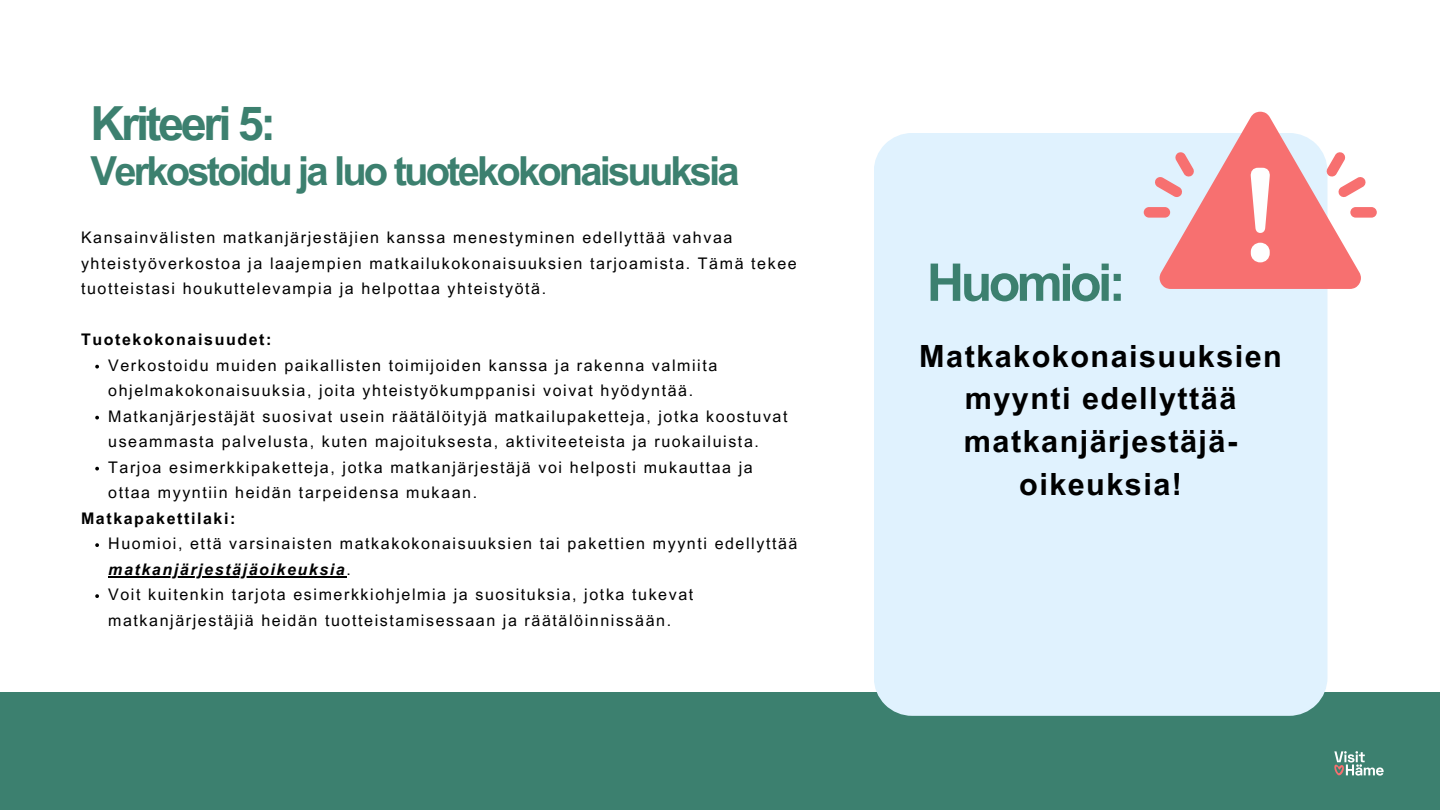
<style>
.page{position:relative;width:1440px;height:810px;background:#fff}
.page>*{position:absolute;margin:0;border:0;box-sizing:border-box;transform-origin:0 0}
.t1{font:700 52px "Arial MT Pro";letter-spacing:-.07em;color:#3c806f}
.t2{font:700 47px "Arial MT Pro";letter-spacing:-.07em;color:#3c806f}
.t3{font:700 40px "Arial MT Pro";letter-spacing:-.07em;color:#3c806f}
.t4{font:700 30.6px/42.8px "Arial MT Pro";letter-spacing:.045em;color:#000;text-align:center}
.t5{font:16px/25.5px "Arial MT Pro";letter-spacing:.1em;color:#000}
.t6{font:700 16px "Arial MT Pro";letter-spacing:.1em;color:#000}
.s1{font-weight:700;font-style:italic}
</style>
<div class="page">
<div style="left:0;top:692px;width:1440px;height:118px;background:#3c806f"></div>
<div style="left:874px;top:133px;width:454px;height:583px;background:#e0f2fe"></div>
<svg style="left:1334px;top:751px;width:50px;height:25px"></svg>
<div style="left:1350px;top:207px;width:27px;height:11px;background:#f77070;border-radius:5px"></div>
<div style="left:1144px;top:207px;width:26px;height:11px;background:#f77070;border-radius:5px"></div>
<svg style="left:1154px;top:112px;width:212px;height:177px"></svg>
<svg style="left:95px;top:365px;width:4px;height:4px"></svg>
<svg style="left:95px;top:416px;width:4px;height:4px"></svg>
<svg style="left:95px;top:467px;width:4px;height:4px"></svg>
<svg style="left:95px;top:543px;width:4px;height:4px"></svg>
<hr style="left:108px;top:576px;width:238px;height:2px;background:#000">
<svg style="left:95px;top:594px;width:4px;height:4px"></svg>
<h2 class="t2" style="left:91px;top:106px;width:187px">Kriteeri 5:</h2>
<h2 class="t3" style="left:91px;top:156px;width:651px">Verkostoidu ja luo tuotekokonaisuuksia</h2>
<p class="t5" style="left:81px;top:227px;width:717px">Kansainvälisten matkanjärjestäjien kanssa menestyminen edellyttää vahvaa yhteistyöverkostoa ja laajempien matkailukokonaisuuksien tarjoamista. Tämä tekee tuotteistasi houkuttelevampia ja helpottaa yhteistyötä.</p>
<h1 class="t6" style="left:81px;top:334px;width:192px">Tuotekokonaisuudet:</h1>
<p class="t5" style="left:108px;top:354px;width:611px">Verkostoidu muiden paikallisten toimijoiden kanssa ja rakenna valmiita ohjelmakokonaisuuksia, joita yhteistyökumppanisi voivat hyödyntää.</p>
<p class="t5" style="left:108px;top:405px;width:681px">Matkanjärjestäjät suosivat usein räätälöityjä matkailupaketteja, jotka koostuvat useammasta palvelusta, kuten majoituksesta, aktiviteeteista ja ruokailuista.</p>
<h4 class="t5" style="left:108px;top:456px;width:646px">Tarjoa esimerkkipaketteja, jotka matkanjärjestäjä voi helposti mukauttaa ja ottaa myyntiin heidän tarpeidensa mukaan.</h4>
<p class="t6" style="left:81px;top:512px;width:156px">Matkapakettilaki:</p>
<p class="t5" style="left:108px;top:533px;width:691px">Huomioi, että varsinaisten matkakokonaisuuksien tai pakettien myynti edellyttää</p>
<p class="t5" style="left:108px;top:558px;width:587px"><span class="s1">matkanjärjestäjäoikeuksia</span>.<br>Voit kuitenkin tarjota esimerkkiohjelmia ja suosituksia, jotka tukevat</p>
<h4 class="t5" style="left:108px;top:609px;width:564px">matkanjärjestäjiä heidän tuotteistamisessaan ja räätälöinnissään.</h4>
<p class="t1" style="left:927px;top:263px;width:201px">Huomioi:</p>
<p class="t4" style="left:919px;top:338px;width:364px">Matkakokonaisuuksien myynti edellyttää matkanjärjestäjä&shy;oikeuksia!</p>
</div>
